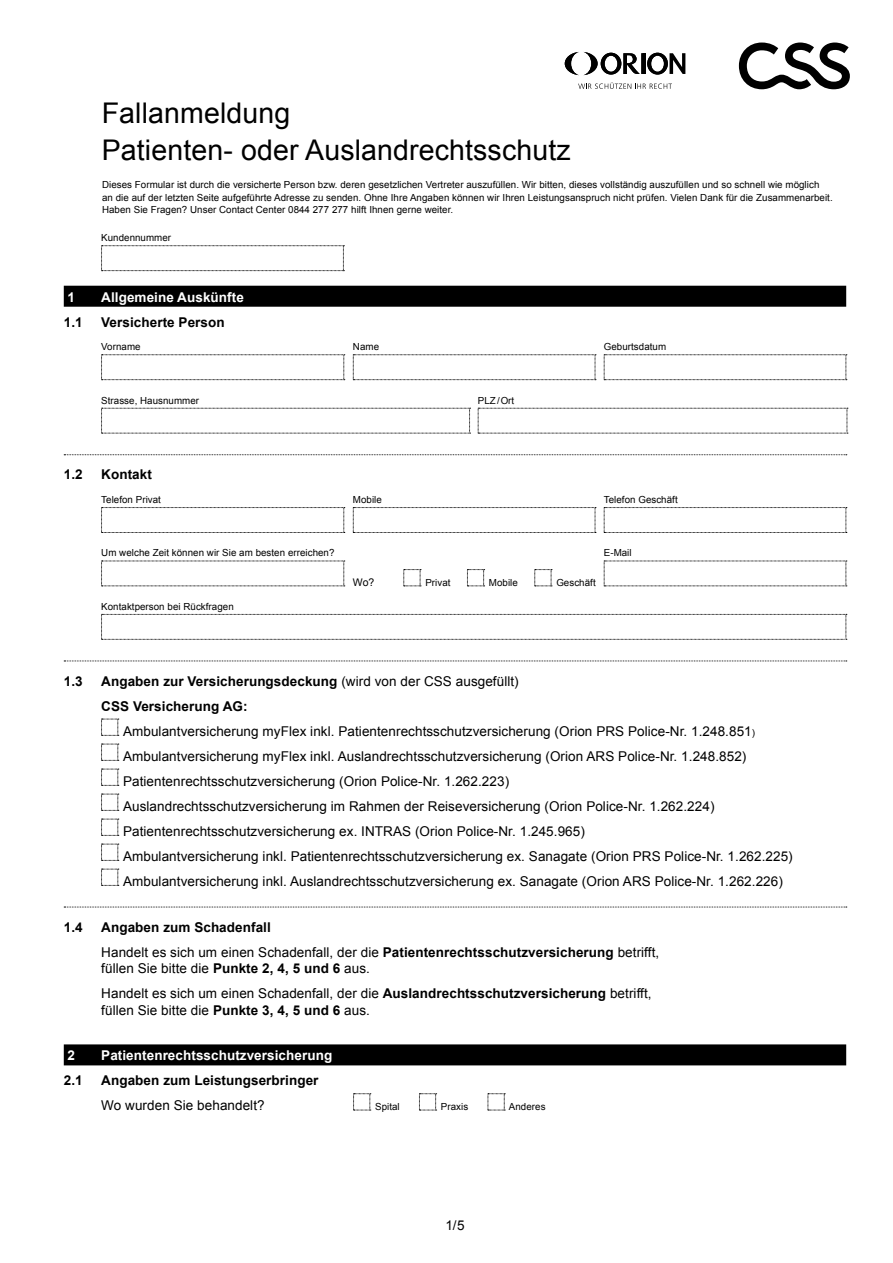
<style>
.page{position:relative;width:893px;height:1263px;background:#fff}
.page>*{position:absolute;margin:0;border:0;box-sizing:border-box;transform-origin:0 0}
.t1{font:28.5px/36.8px "Arial";letter-spacing:.005em;color:#000}
.t2{font:13.5px/25px "Arial";letter-spacing:.005em;color:#000}
.t3{font:700 13.5px/25px "Arial";letter-spacing:.005em;color:#000}
.t4{font:700 13.5px "Arial";letter-spacing:.005em;color:#fff}
.t5{font:10.5px "Arial";color:#000}
.t6{font:9.75px/12.8px "Arial";letter-spacing:.005em;color:#000}
.s1{font-weight:400}
.s2{font-size:9.75px}
.s3{font-weight:700}
</style>
<div class="page">
<div style="left:64px;top:286px;width:782px;height:21px;background:#000"></div>
<svg style="left:64px;top:454px;width:783px;height:1px"></svg>
<svg style="left:64px;top:661px;width:783px;height:1px"></svg>
<svg style="left:64px;top:907px;width:783px;height:1px"></svg>
<div style="left:64px;top:1044px;width:782px;height:21px;background:#000"></div>
<svg style="left:101px;top:245px;width:243px;height:26px"></svg>
<svg style="left:101px;top:354px;width:244px;height:26px"></svg>
<svg style="left:353px;top:354px;width:243px;height:26px"></svg>
<svg style="left:604px;top:354px;width:243px;height:26px"></svg>
<svg style="left:101px;top:408px;width:370px;height:26px"></svg>
<svg style="left:478px;top:408px;width:370px;height:26px"></svg>
<svg style="left:101px;top:507px;width:244px;height:26px"></svg>
<svg style="left:353px;top:507px;width:243px;height:26px"></svg>
<svg style="left:604px;top:507px;width:243px;height:26px"></svg>
<svg style="left:101px;top:561px;width:244px;height:26px"></svg>
<svg style="left:403px;top:569px;width:18px;height:18px"></svg>
<svg style="left:467px;top:569px;width:18px;height:18px"></svg>
<svg style="left:534px;top:569px;width:18px;height:18px"></svg>
<svg style="left:604px;top:561px;width:243px;height:26px"></svg>
<svg style="left:101px;top:614px;width:746px;height:26px"></svg>
<svg style="left:101px;top:719px;width:18px;height:17px"></svg>
<svg style="left:101px;top:744px;width:18px;height:17px"></svg>
<svg style="left:101px;top:769px;width:18px;height:17px"></svg>
<svg style="left:101px;top:794px;width:18px;height:17px"></svg>
<svg style="left:101px;top:819px;width:18px;height:17px"></svg>
<svg style="left:101px;top:844px;width:18px;height:17px"></svg>
<svg style="left:101px;top:869px;width:18px;height:17px"></svg>
<svg style="left:353px;top:1093px;width:18px;height:18px"></svg>
<svg style="left:419px;top:1093px;width:18px;height:18px"></svg>
<svg style="left:488px;top:1093px;width:17px;height:18px"></svg>
<svg style="left:578px;top:83px;width:94px;height:6px"></svg>
<svg style="left:565px;top:52px;width:120px;height:23px"></svg>
<svg style="left:739px;top:43px;width:111px;height:46px"></svg>
<h1 class="t1" style="left:102px;top:95px;width:470px">Fallanmeldung<br>Patienten- oder Auslandrechtsschutz</h1>
<p class="t6" style="left:102px;top:178px;width:732px">Dieses Formular ist durch die versicherte Person bzw. deren gesetzlichen Vertreter auszufüllen. Wir bitten, dieses vollständig auszufüllen und so schnell wie möglich<br>an die auf der letzten Seite aufgeführte Adresse zu senden. Ohne Ihre Angaben können wir Ihren Leistungsanspruch nicht prüfen. Vielen Dank für die Zusammenarbeit.<br>Haben Sie Fragen? Unser Contact Center 0844 277 277 hilft Ihnen gerne weiter.</p>
<p class="t6" style="left:101px;top:231px;width:71px">Kundennummer</p>
<p class="t4" style="left:68px;top:288px;width:9px">1</p>
<p class="t4" style="left:101px;top:288px;width:144px">Allgemeine Auskünfte</p>
<p class="t3" style="left:64px;top:310px;width:20px">1.1</p>
<p class="t3" style="left:101px;top:310px;width:125px">Versicherte Person</p>
<p class="t6" style="left:101px;top:340px;width:41px">Vorname</p>
<p class="t6" style="left:353px;top:340px;width:28px">Name</p>
<p class="t6" style="left:604px;top:340px;width:64px">Geburtsdatum</p>
<p class="t6" style="left:101px;top:394px;width:99px">Strasse, Hausnummer</p>
<p class="t6" style="left:478px;top:394px;width:38px">PLZ/Ort</p>
<p class="t3" style="left:64px;top:463px;width:20px">1.2</p>
<p class="t3" style="left:101px;top:463px;width:52px">Kontakt</p>
<p class="t6" style="left:101px;top:493px;width:61px">Telefon Privat</p>
<p class="t6" style="left:353px;top:493px;width:30px">Mobile</p>
<p class="t6" style="left:604px;top:493px;width:75px">Telefon Geschäft</p>
<p class="t6" style="left:101px;top:547px;width:235px">Um welche Zeit können wir Sie am besten erreichen?</p>
<p class="t6" style="left:604px;top:547px;width:29px">E-Mail</p>
<p class="t5" style="left:353px;top:576px;width:23px">Wo?</p>
<p class="t6" style="left:425px;top:576px;width:27px">Privat</p>
<p class="t6" style="left:489px;top:576px;width:30px">Mobile</p>
<p class="t6" style="left:556px;top:576px;width:41px">Geschäft</p>
<p class="t6" style="left:101px;top:600px;width:134px">Kontaktperson bei Rückfragen</p>
<p class="t3" style="left:64px;top:669px;width:20px">1.3</p>
<p class="t3" style="left:101px;top:669px;width:419px">Angaben zur Versicherungsdeckung <span class="s1">(wird von der CSS ausgefüllt)<br></span>CSS Versicherung AG:</p>
<p class="t2" style="left:123px;top:718px;width:671px">Ambulantversicherung myFlex inkl. Patientenrechtsschutzversicherung (Orion PRS Police-Nr. 1.248.851<span class="s2">)<br></span>Ambulantversicherung myFlex inkl. Auslandrechtsschutzversicherung (Orion ARS Police-Nr. 1.248.852)<br>Patientenrechtsschutzversicherung (Orion Police-Nr. 1.262.223)<br>Auslandrechtsschutzversicherung im Rahmen der Reiseversicherung (Orion Police-Nr. 1.262.224)<br>Patientenrechtsschutzversicherung ex. INTRAS (Orion Police-Nr. 1.245.965)<br>Ambulantversicherung inkl. Patientenrechtsschutzversicherung ex. Sanagate (Orion PRS Police-Nr. 1.262.225)<br>Ambulantversicherung inkl. Auslandrechtsschutzversicherung ex. Sanagate (Orion ARS Police-Nr. 1.262.226)</p>
<p class="t3" style="left:64px;top:915px;width:20px">1.4</p>
<p class="t3" style="left:101px;top:915px;width:559px">Angaben zum Schadenfall<br><span class="s1">Handelt es sich um einen Schadenfall, der die</span> Patientenrechtsschutzversicherung <span class="s1">betrifft,</span></p>
<p class="t2" style="left:101px;top:956px;width:552px">füllen Sie bitte die <span class="s3">Punkte 2, 4, 5 und 6</span> aus.<br>Handelt es sich um einen Schadenfall, der die <span class="s3">Auslandrechtsschutzversicherung</span> betrifft,</p>
<p class="t2" style="left:101px;top:997px;width:270px">füllen Sie bitte die <span class="s3">Punkte 3, 4, 5 und 6</span> aus.</p>
<p class="t4" style="left:68px;top:1047px;width:9px">2</p>
<p class="t4" style="left:101px;top:1047px;width:232px">Patientenrechtsschutzversicherung</p>
<p class="t3" style="left:64px;top:1068px;width:20px">2.1</p>
<p class="t3" style="left:101px;top:1068px;width:219px">Angaben zum Leistungserbringer</p>
<p class="t2" style="left:101px;top:1093px;width:165px">Wo wurden Sie behandelt?</p>
<p class="t6" style="left:375px;top:1101px;width:26px">Spital</p>
<p class="t6" style="left:441px;top:1101px;width:29px">Praxis</p>
<p class="t6" style="left:509px;top:1101px;width:38px">Anderes</p>
<p class="t2" style="left:445px;top:1213px;width:21px">1/5</p>
</div>
